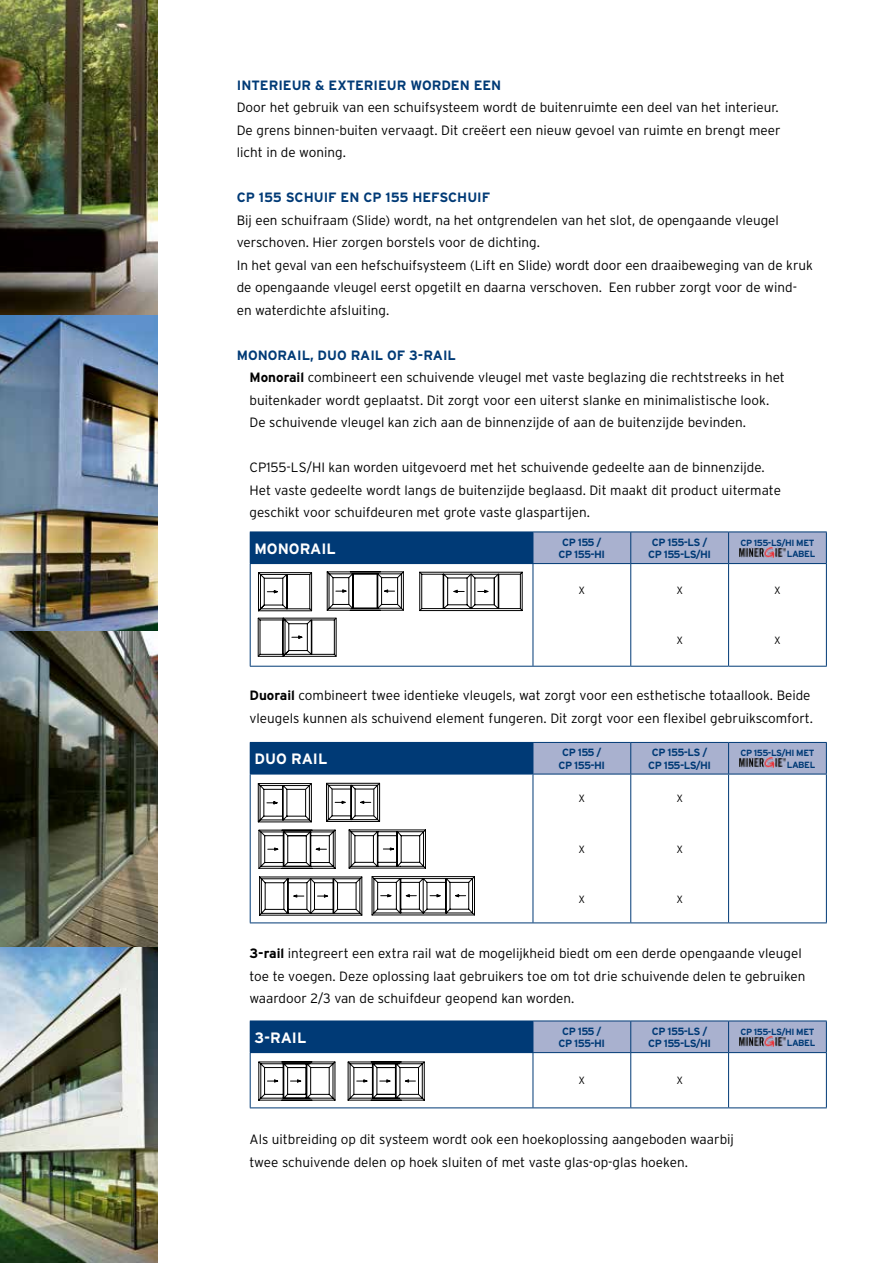
<style>
.page{position:relative;width:893px;height:1263px;background:#fff}
.page>*{position:absolute;margin:0;border:0;box-sizing:border-box;transform-origin:0 0}
.t1{font:700 15px "Interstate Rey";color:#fff}
.t2{font:300 13.5px/22.5px "Interstate Rey";color:#000}
.t3{font:700 13.5px "Interstate Rey";color:#003a76}
.t4{font:700 10.5px/12.6px "Interstate Rey";letter-spacing:-.05em;color:#003a76;text-align:center}
.t5{font:300 10.5px "Interstate Rey";color:#000}
.t6{font:700 9px/11.4px "Interstate Rey";letter-spacing:-.05em;color:#003a76;text-align:right}
.s1{font-weight:700;color:#003a76}
.s2{font-weight:700}
</style>
<div class="page">
<img style="left:0;top:0;width:158px;height:316px">
<img style="left:0;top:316px;width:158px;height:316px">
<img style="left:0;top:632px;width:158px;height:315px">
<img style="left:0;top:947px;width:158px;height:316px">
<div style="left:250px;top:1021px;width:283px;height:31px;background:#003a76"></div>
<div style="left:534px;top:1021px;width:292px;height:31px;background:#a9b1cf"></div>
<hr style="left:250px;top:1020px;width:283px;height:1px;background:#003a76">
<hr style="left:533px;top:1020px;width:98px;height:1px;background:#003a76">
<hr style="left:533px;top:1021px;width:1px;height:31px;background:#003a76">
<hr style="left:631px;top:1020px;width:98px;height:1px;background:#003a76">
<hr style="left:630px;top:1021px;width:1px;height:31px;background:#003a76">
<hr style="left:729px;top:1020px;width:98px;height:1px;background:#003a76">
<hr style="left:728px;top:1021px;width:1px;height:31px;background:#003a76">
<hr style="left:826px;top:1021px;width:1px;height:31px;background:#003a76">
<hr style="left:250px;top:1052px;width:283px;height:1px;background:#003a76">
<hr style="left:250px;top:1053px;width:1px;height:54px;background:#003a76">
<hr style="left:250px;top:1107px;width:283px;height:1px;background:#003a76">
<hr style="left:533px;top:1052px;width:98px;height:1px;background:#003a76">
<hr style="left:533px;top:1053px;width:1px;height:54px;background:#003a76">
<hr style="left:631px;top:1052px;width:98px;height:1px;background:#003a76">
<hr style="left:630px;top:1053px;width:1px;height:54px;background:#003a76">
<hr style="left:729px;top:1052px;width:98px;height:1px;background:#003a76">
<hr style="left:728px;top:1053px;width:1px;height:54px;background:#003a76">
<hr style="left:826px;top:1053px;width:1px;height:54px;background:#003a76">
<hr style="left:533px;top:1107px;width:98px;height:1px;background:#003a76">
<hr style="left:631px;top:1107px;width:98px;height:1px;background:#003a76">
<hr style="left:729px;top:1107px;width:98px;height:1px;background:#003a76">
<img style="left:740px;top:1036px;width:45px;height:10px">
<svg style="left:259px;top:1061px;width:76px;height:39px"></svg>
<svg style="left:348px;top:1061px;width:76px;height:39px"></svg>
<div style="left:313px;top:1076px;width:15px;height:12px;background:#fff"></div>
<div style="left:250px;top:532px;width:283px;height:32px;background:#003a76"></div>
<div style="left:534px;top:532px;width:292px;height:31px;background:#a9b1cf"></div>
<hr style="left:250px;top:531px;width:283px;height:1px;background:#003a76">
<hr style="left:533px;top:531px;width:98px;height:1px;background:#003a76">
<hr style="left:533px;top:532px;width:1px;height:31px;background:#003a76">
<hr style="left:631px;top:531px;width:98px;height:1px;background:#003a76">
<hr style="left:630px;top:532px;width:1px;height:31px;background:#003a76">
<hr style="left:729px;top:531px;width:98px;height:1px;background:#003a76">
<hr style="left:728px;top:532px;width:1px;height:31px;background:#003a76">
<hr style="left:826px;top:532px;width:1px;height:31px;background:#003a76">
<hr style="left:250px;top:564px;width:1px;height:102px;background:#003a76">
<hr style="left:250px;top:666px;width:283px;height:1px;background:#003a76">
<hr style="left:533px;top:563px;width:98px;height:1px;background:#003a76">
<hr style="left:533px;top:564px;width:1px;height:102px;background:#003a76">
<hr style="left:631px;top:563px;width:98px;height:1px;background:#003a76">
<hr style="left:630px;top:564px;width:1px;height:102px;background:#003a76">
<hr style="left:729px;top:563px;width:98px;height:1px;background:#003a76">
<hr style="left:728px;top:564px;width:1px;height:102px;background:#003a76">
<hr style="left:826px;top:564px;width:1px;height:102px;background:#003a76">
<hr style="left:533px;top:666px;width:98px;height:1px;background:#003a76">
<hr style="left:631px;top:666px;width:98px;height:1px;background:#003a76">
<hr style="left:729px;top:666px;width:98px;height:1px;background:#003a76">
<img style="left:740px;top:547px;width:45px;height:10px">
<svg style="left:258px;top:572px;width:54px;height:39px"></svg>
<svg style="left:327px;top:572px;width:77px;height:38px"></svg>
<svg style="left:419px;top:572px;width:103px;height:39px"></svg>
<div style="left:250px;top:742px;width:283px;height:32px;background:#003a76"></div>
<div style="left:534px;top:743px;width:292px;height:31px;background:#a9b1cf"></div>
<hr style="left:533px;top:742px;width:98px;height:1px;background:#003a76">
<hr style="left:533px;top:743px;width:1px;height:31px;background:#003a76">
<hr style="left:631px;top:742px;width:98px;height:1px;background:#003a76">
<hr style="left:630px;top:743px;width:1px;height:31px;background:#003a76">
<hr style="left:729px;top:742px;width:98px;height:1px;background:#003a76">
<hr style="left:728px;top:743px;width:1px;height:31px;background:#003a76">
<hr style="left:826px;top:743px;width:1px;height:31px;background:#003a76">
<hr style="left:250px;top:774px;width:283px;height:1px;background:#003a76">
<hr style="left:250px;top:774px;width:1px;height:148px;background:#003a76">
<hr style="left:250px;top:922px;width:283px;height:1px;background:#003a76">
<hr style="left:533px;top:774px;width:98px;height:1px;background:#003a76">
<hr style="left:533px;top:774px;width:1px;height:148px;background:#003a76">
<hr style="left:631px;top:774px;width:98px;height:1px;background:#003a76">
<hr style="left:630px;top:774px;width:1px;height:148px;background:#003a76">
<hr style="left:729px;top:774px;width:98px;height:1px;background:#003a76">
<hr style="left:728px;top:774px;width:1px;height:148px;background:#003a76">
<hr style="left:826px;top:774px;width:1px;height:148px;background:#003a76">
<hr style="left:533px;top:922px;width:98px;height:1px;background:#003a76">
<hr style="left:631px;top:922px;width:98px;height:1px;background:#003a76">
<hr style="left:729px;top:922px;width:98px;height:1px;background:#003a76">
<img style="left:740px;top:758px;width:45px;height:9px">
<svg style="left:259px;top:877px;width:103px;height:38px"></svg>
<svg style="left:372px;top:876px;width:103px;height:39px"></svg>
<svg style="left:258px;top:783px;width:54px;height:39px"></svg>
<svg style="left:326px;top:783px;width:54px;height:39px"></svg>
<svg style="left:259px;top:830px;width:76px;height:38px"></svg>
<svg style="left:349px;top:830px;width:77px;height:38px"></svg>
<svg style="left:258px;top:618px;width:78px;height:38px"></svg>
<p class="t3" style="left:237px;top:77px;width:266px">INTERIEUR &amp; EXTERIEUR WORDEN EEN</p>
<p class="t2" style="left:237px;top:96px;width:545px">Door het gebruik van een schuifsysteem wordt de buitenruimte een deel van het interieur.<br>De grens binnen-buiten vervaagt. Dit creëert een nieuw gevoel van ruimte en brengt meer licht in de woning.</p>
<p class="t3" style="left:237px;top:189px;width:255px">CP 155 SCHUIF EN CP 155 HEFSCHUIF</p>
<p class="t2" style="left:237px;top:209px;width:578px">Bij een schuifraam (Slide) wordt, na het ontgrendelen van het slot, de opengaande vleugel verschoven. Hier zorgen borstels voor de dichting.<br>In het geval van een hefschuifsysteem (Lift en Slide) wordt door een draaibeweging van de kruk de opengaande vleugel eerst opgetilt en daarna verschoven. Een rubber zorgt voor de wind&shy;en waterdichte afsluiting.</p>
<p class="t2" style="left:250px;top:344px;width:537px;text-indent:-13px"><span class="s1">MONORAIL, DUO RAIL OF 3-RAIL<br></span><span class="s2">Monorail</span> combineert een schuivende vleugel met vaste beglazing die rechtstreeks in het buitenkader wordt geplaatst. Dit zorgt voor een uiterst slanke en minimalistische look.<br>De schuivende vleugel kan zich aan de binnenzijde of aan de buitenzijde bevinden.</p>
<p class="t2" style="left:250px;top:456px;width:533px">CP155-LS/HI kan worden uitgevoerd met het schuivende gedeelte aan de binnenzijde.<br>Het vaste gedeelte wordt langs de buitenzijde beglaasd. Dit maakt dit product uitermate geschikt voor schuifdeuren met grote vaste glaspartijen.</p>
<p class="t1" style="left:254px;top:539px;width:83px">MONORAIL</p>
<p class="t4" style="left:559px;top:536px;width:48px">CP 155 /<br>CP 155-HI</p>
<p class="t4" style="left:648px;top:536px;width:65px">CP 155-LS /<br>CP 155-LS/HI</p>
<p class="t6" style="left:740px;top:537px;width:76px">CP 155-LS/HI MET<br>LABEL</p>
<p class="t5" style="left:579px;top:584px;width:8px">X</p>
<p class="t5" style="left:676px;top:584px;width:8px">X</p>
<p class="t5" style="left:774px;top:584px;width:8px">X</p>
<p class="t5" style="left:676px;top:634px;width:8px">X</p>
<p class="t5" style="left:774px;top:634px;width:8px">X</p>
<p class="t2" style="left:250px;top:684px;width:565px"><span class="s2">Duorail</span> combineert twee identieke vleugels, wat zorgt voor een esthetische totaallook. Beide vleugels kunnen als schuivend element fungeren. Dit zorgt voor een flexibel gebruikscomfort.</p>
<p class="t1" style="left:254px;top:750px;width:74px">DUO RAIL</p>
<p class="t4" style="left:559px;top:746px;width:48px">CP 155 /<br>CP 155-HI</p>
<p class="t4" style="left:648px;top:746px;width:65px">CP 155-LS /<br>CP 155-LS/HI</p>
<p class="t6" style="left:740px;top:747px;width:76px">CP 155-LS/HI MET<br>LABEL</p>
<p class="t5" style="left:579px;top:792px;width:8px">X</p>
<p class="t5" style="left:676px;top:792px;width:8px">X</p>
<p class="t5" style="left:579px;top:843px;width:8px">X</p>
<p class="t5" style="left:579px;top:893px;width:8px">X</p>
<p class="t5" style="left:676px;top:843px;width:8px">X</p>
<p class="t5" style="left:676px;top:893px;width:8px">X</p>
<p class="t2" style="left:250px;top:942px;width:557px"><span class="s2">3-rail</span> integreert een extra rail wat de mogelijkheid biedt om een derde opengaande vleugel toe te voegen. Deze oplossing laat gebruikers toe om tot drie schuivende delen te gebruiken waardoor 2/3 van de schuifdeur geopend kan worden.</p>
<p class="t1" style="left:254px;top:1028px;width:53px">3-RAIL</p>
<p class="t4" style="left:559px;top:1024px;width:48px">CP 155 /<br>CP 155-HI</p>
<p class="t4" style="left:648px;top:1024px;width:65px">CP 155-LS /<br>CP 155-LS/HI</p>
<p class="t6" style="left:740px;top:1026px;width:76px">CP 155-LS/HI MET<br>LABEL</p>
<p class="t5" style="left:579px;top:1074px;width:8px">X</p>
<p class="t5" style="left:676px;top:1074px;width:8px">X</p>
<p class="t2" style="left:250px;top:1128px;width:486px">Als uitbreiding op dit systeem wordt ook een hoekoplossing aangeboden waarbij twee schuivende delen op hoek sluiten of met vaste glas-op-glas hoeken.</p>
</div>
